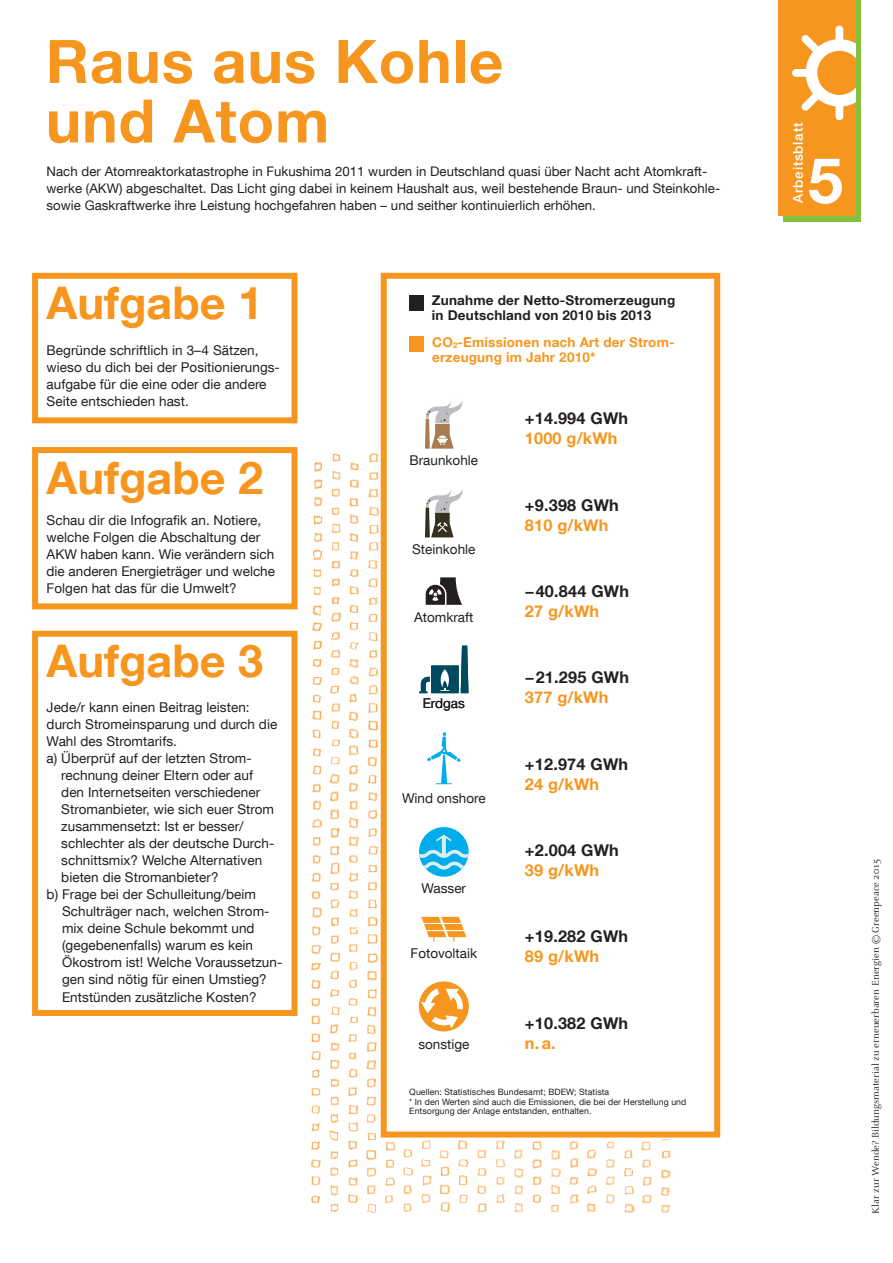
<style>
.page{position:relative;width:893px;height:1263px;background:#fff}
.page>*{position:absolute;margin:0;border:0;box-sizing:border-box;transform-origin:0 0}
.t1{font:700 63.15px "Helvetica Neue LT Com";color:#fff}
.t2{font:700 60px/59.6px "Helvetica Neue LT Com";letter-spacing:.015em;color:#f6961f}
.t3{font:700 45px "Helvetica Neue LT Com";color:#f6961f}
.t4{font:700 16.2px "Helvetica Neue LT Com";letter-spacing:.015em;color:#231f20}
.t5{font:700 16.2px "Helvetica Neue LT Com";letter-spacing:.015em;color:#f6961f}
.t6{font:13.5px/17px "Helvetica Neue LT Com";letter-spacing:.005em;color:#231f20}
.t7{font:700 13.5px/15px "Helvetica Neue LT Com";letter-spacing:.015em;color:#231f20}
.t8{font:700 13.5px/15px "Helvetica Neue LT Com";letter-spacing:.015em;color:#f6961f}
.t9{font:500 13.5px "Helvetica Neue LT Com";letter-spacing:.05em;color:#fff}
.t10{font:13.2px/17px "Helvetica Neue LT Com";letter-spacing:.005em;color:#231f20}
.t11{font:10.5px "Celeste";letter-spacing:.005em;color:#231f20}
.t12{font:8.7px/9.9px "Helvetica Neue LT Com";letter-spacing:.01em;color:#231f20}
</style>
<div class="page">
<img style="left:311px;top:453px;width:364px;height:760px">
<div style="left:32px;top:273px;width:265px;height:150px;border:6px solid #f6961f"></div>
<div style="left:32px;top:447px;width:265px;height:162px;border:6px solid #f6961f"></div>
<div style="left:32px;top:631px;width:265px;height:385px;border:6px solid #f6961f"></div>
<div style="left:783px;top:0;width:78px;height:221px;background:#84bf3e"></div>
<div style="left:778px;top:0;width:78px;height:216px;background:#f6961f"></div>
<svg style="left:792px;top:26px;width:64px;height:94px"></svg>
<div style="left:381px;top:273px;width:339px;height:864px;background:#fff;border:6px solid #f6961f"></div>
<svg style="left:426px;top:577px;width:36px;height:28px"></svg>
<svg style="left:425px;top:489px;width:38px;height:48px"></svg>
<svg style="left:427px;top:732px;width:34px;height:52px"></svg>
<div style="left:419px;top:827px;width:50px;height:50px;background:#00adea;border-radius:50%"></div>
<svg style="left:419px;top:835px;width:50px;height:39px"></svg>
<div style="left:419px;top:981px;width:50px;height:50px;background:#f6961f;border-radius:50%"></div>
<svg style="left:421px;top:988px;width:42px;height:40px"></svg>
<div style="left:409px;top:295px;width:15px;height:16px;background:#231f20"></div>
<div style="left:409px;top:336px;width:15px;height:16px;background:#f6961f"></div>
<svg style="left:419px;top:677px;width:11px;height:16px"></svg>
<div style="left:431px;top:665px;width:28px;height:28px;background:#004a5f"></div>
<svg style="left:440px;top:669px;width:10px;height:22px"></svg>
<svg style="left:461px;top:646px;width:7px;height:47px"></svg>
<svg style="left:421px;top:917px;width:45px;height:24px"></svg>
<svg style="left:425px;top:400px;width:38px;height:49px"></svg>
<h2 class="t2" style="left:46px;top:30px;width:459px">Raus aus Kohle und Atom</h2>
<p class="t10" style="left:47px;top:163px;width:675px">Nach der Atomreaktorkatastrophe in Fukushima 2011 wurden in Deutschland quasi über Nacht acht Atomkraft&shy;werke (AKW) abgeschaltet. Das Licht ging dabei in keinem Haushalt aus, weil bestehende Braun- und Steinkohle&shy;sowie Gaskraftwerke ihre Leistung hochgefahren haben – und seither kontinuierlich erhöhen.</p>
<h3 class="t3" style="left:47px;top:275px;width:218px">Aufgabe 1</h3>
<p class="t6" style="left:47px;top:341px;width:235px">Begründe schriftlich in 3–4 Sätzen, wieso du dich bei der Positionierungs&shy;aufgabe für die eine oder die andere Seite entschieden hast.</p>
<h3 class="t3" style="left:47px;top:449px;width:218px">Aufgabe 2</h3>
<p class="t6" style="left:47px;top:512px;width:230px">Schau dir die Infografik an. Notiere, welche Folgen die Abschaltung der AKW haben kann. Wie verändern sich die anderen Energieträger und welche Folgen hat das für die Umwelt?</p>
<h3 class="t3" style="left:47px;top:633px;width:218px">Aufgabe 3</h3>
<p class="t6" style="left:47px;top:699px;width:205px">Jede/r kann einen Beitrag leisten:</p>
<p class="t6" style="left:47px;top:716px;width:232px">durch Stromeinsparung und durch die</p>
<p class="t6" style="left:47px;top:733px;width:132px">Wahl des Stromtarifs.</p>
<p class="t6" style="left:47px;top:750px;width:207px">a) Überprüf auf der letzten Strom-</p>
<p class="t6" style="left:61px;top:767px;width:193px">rechnung deiner Eltern oder auf</p>
<p class="t6" style="left:61px;top:784px;width:200px">den Internetseiten verschiedener</p>
<p class="t6" style="left:61px;top:801px;width:214px">Stromanbieter, wie sich euer Strom</p>
<p class="t6" style="left:61px;top:818px;width:184px">zusammensetzt: Ist er besser/</p>
<p class="t6" style="left:61px;top:835px;width:215px">schlechter als der deutsche Durch-</p>
<p class="t6" style="left:61px;top:852px;width:202px">schnittsmix? Welche Alternativen</p>
<p class="t6" style="left:61px;top:869px;width:159px">bieten die Stromanbieter?</p>
<p class="t6" style="left:47px;top:886px;width:211px">b) Frage bei der Schulleitung/beim</p>
<p class="t6" style="left:62px;top:903px;width:209px">Schulträger nach, welchen Strom-</p>
<p class="t6" style="left:62px;top:920px;width:194px">mix deine Schule bekommt und</p>
<p class="t6" style="left:62px;top:937px;width:193px">(gegebenenfalls) warum es kein</p>
<p class="t6" style="left:62px;top:954px;width:222px">Ökostrom ist! Welche Voraussetzun-</p>
<p class="t6" style="left:62px;top:971px;width:206px">gen sind nötig für einen Umstieg?</p>
<p class="t6" style="left:62px;top:988px;width:196px">Entstünden zusätzliche Kosten?</p>
<p class="t7" style="left:432px;top:293px;width:245px">Zunahme der Netto-Stromerzeugung in Deutschland von 2010 bis 2013</p>
<p class="t8" style="left:432px;top:334px;width:244px">CO<sub>2</sub>-Emissionen nach Art der Strom&shy;erzeugung im Jahr 2010*</p>
<p class="t6" style="left:410px;top:451px;width:70px">Braunkohle</p>
<p class="t6" style="left:412px;top:540px;width:65px">Steinkohle</p>
<p class="t6" style="left:414px;top:608px;width:61px">Atomkraft</p>
<p class="t6" style="left:423px;top:695px;width:44px">Erdgas</p>
<p class="t6" style="left:402px;top:790px;width:85px">Wind onshore</p>
<p class="t6" style="left:422px;top:879px;width:46px">Wasser</p>
<p class="t6" style="left:411px;top:944px;width:68px">Fotovoltaik</p>
<p class="t6" style="left:418px;top:1035px;width:53px">sonstige</p>
<p class="t4" style="left:525px;top:408px;width:105px">+14.994 GWh</p>
<p class="t5" style="left:525px;top:428px;width:94px">1000 g/kWh</p>
<p class="t4" style="left:525px;top:494px;width:95px">+9.398 GWh</p>
<p class="t5" style="left:525px;top:515px;width:85px">810 g/kWh</p>
<p class="t4" style="left:525px;top:581px;width:106px">− 40.844 GWh</p>
<p class="t5" style="left:525px;top:601px;width:76px">27 g/kWh</p>
<p class="t4" style="left:525px;top:667px;width:106px">− 21.295 GWh</p>
<p class="t5" style="left:525px;top:687px;width:85px">377 g/kWh</p>
<p class="t4" style="left:525px;top:753px;width:105px">+12.974 GWh</p>
<p class="t5" style="left:525px;top:774px;width:76px">24 g/kWh</p>
<p class="t4" style="left:525px;top:840px;width:95px">+2.004 GWh</p>
<p class="t5" style="left:525px;top:860px;width:76px">39 g/kWh</p>
<p class="t4" style="left:525px;top:926px;width:105px">+19.282 GWh</p>
<p class="t5" style="left:525px;top:946px;width:76px">89 g/kWh</p>
<p class="t4" style="left:525px;top:1012px;width:105px">+10.382 GWh</p>
<p class="t5" style="left:525px;top:1033px;width:32px">n. a.</p>
<p class="t12" style="left:409px;top:1086px;width:279px">Quellen: Statistisches Bundesamt; BDEW; Statista<br>* In den Werten sind auch die Emissionen, die bei der Herstellung und<br>Entsorgung der Anlage entstanden, enthalten.</p>
<p class="t9" style="left:790px;top:203px;width:82px;rotate:-90deg">Arbeitsblatt</p>
<h1 class="t1" style="left:808px;top:141px;width:37px">5</h1>
<p class="t11" style="left:870px;top:1214px;width:357px;rotate:-90deg">Klar zur Wende? Bildungsmaterial zu erneuerbaren Energien © Greenpeace 2015</p>
</div>
